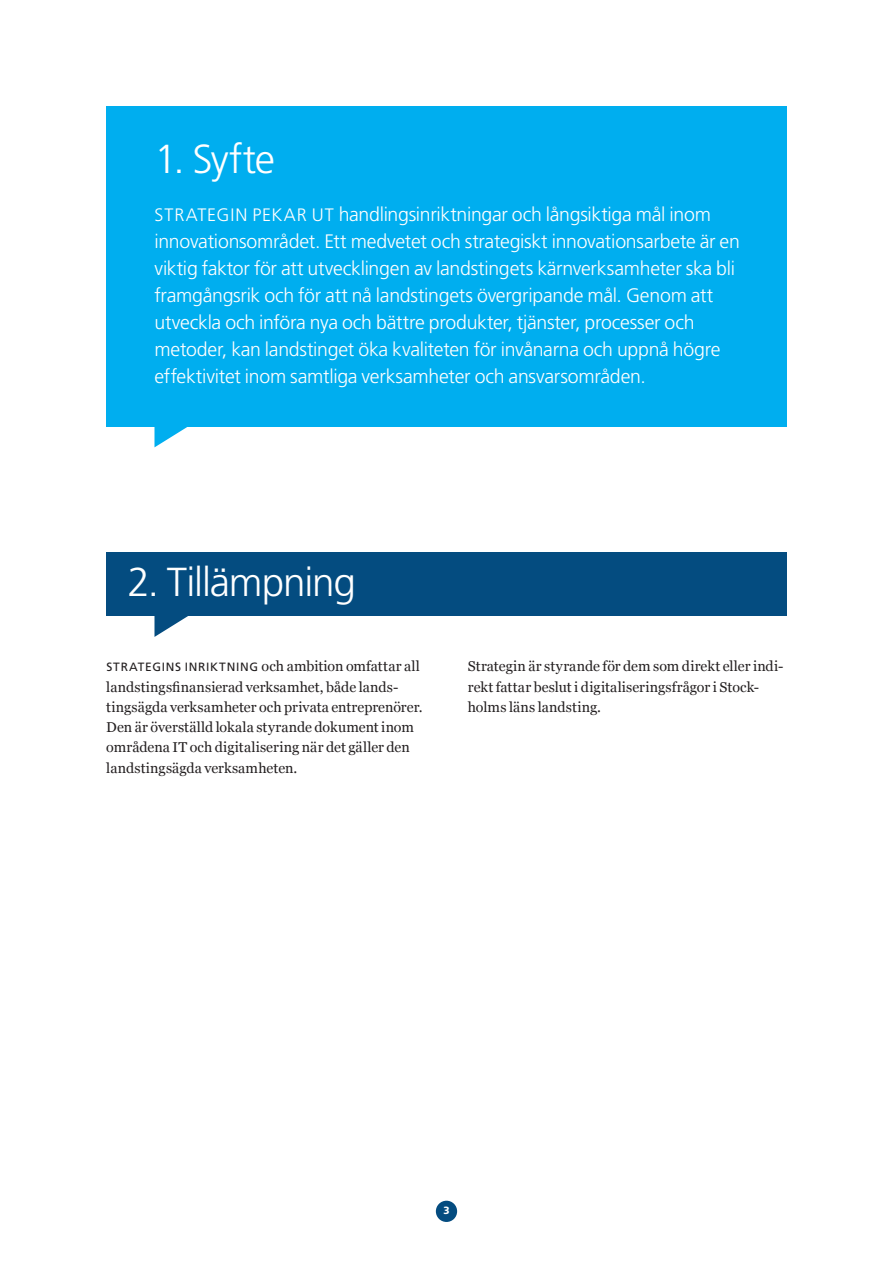
<style>
.page{position:relative;width:893px;height:1263px;background:#fff}
.page>*{position:absolute;margin:0;border:0;box-sizing:border-box;transform-origin:0 0}
.t1{font:300 40.5px "Frutiger SLLOTF";letter-spacing:-.03em;color:#fff}
.t2{font:300 19.5px/27px "Frutiger SLLOTF";letter-spacing:-.015em;color:#fff}
.t3{font:14.25px/20.2px "Georgia";letter-spacing:.005em;color:#231f20}
.t4{font:800 10.5px "Frutiger SLLOTF";color:#fff}
.s1{font-size:18px}
.s2{font-family:"Frutiger SLLOTF";font-size:12px}
</style>
<div class="page">
<div style="left:436px;top:1201px;width:21px;height:21px;background:#044c80;border-radius:50%"></div>
<div style="left:106px;top:106px;width:681px;height:321px;background:#00aeef"></div>
<div style="left:106px;top:552px;width:681px;height:64px;background:#044c80"></div>
<svg style="left:154px;top:616px;width:34px;height:21px"></svg>
<svg style="left:154px;top:427px;width:33px;height:20px"></svg>
<h1 class="t1" style="left:154px;top:136px;width:122px">1. Syfte</h1>
<p class="t2" style="left:154px;top:201px;width:587px"><span class="s1">STRATEGIN PEKAR UT</span> handlingsinriktningar och långsiktiga mål inom innovationsområdet. Ett medvetet och strategiskt innovationsarbete är en viktig faktor för att utvecklingen av landstingets kärnverksamheter ska bli framgångsrik och för att nå landstingets övergripande mål. Genom att utveckla och införa nya och bättre produkter, tjänster, processer och metoder, kan landstinget öka kvaliteten för invånarna och uppnå högre effektivitet inom samtliga verksamheter och ansvarsområden.</p>
<h1 class="t1" style="left:128px;top:559px;width:230px">2. Tillämpning</h1>
<p class="t3" style="left:106px;top:656px;width:318px"><span class="s2">STRATEGINS INRIKTNING</span> och ambition omfattar all landstingsfinansierad verksamhet, både lands&shy;tingsägda verksamheter och privata entreprenörer.<br>Den är överställd lokala styrande dokument inom områdena IT och digitalisering när det gäller den landstingsägda verksamheten.</p>
<p class="t3" style="left:468px;top:656px;width:317px">Strategin är styrande för dem som direkt eller indi&shy;rekt fattar beslut i digitaliseringsfrågor i Stock&shy;holms läns landsting.</p>
<p class="t4" style="left:443px;top:1204px;width:8px">3</p>
</div>
